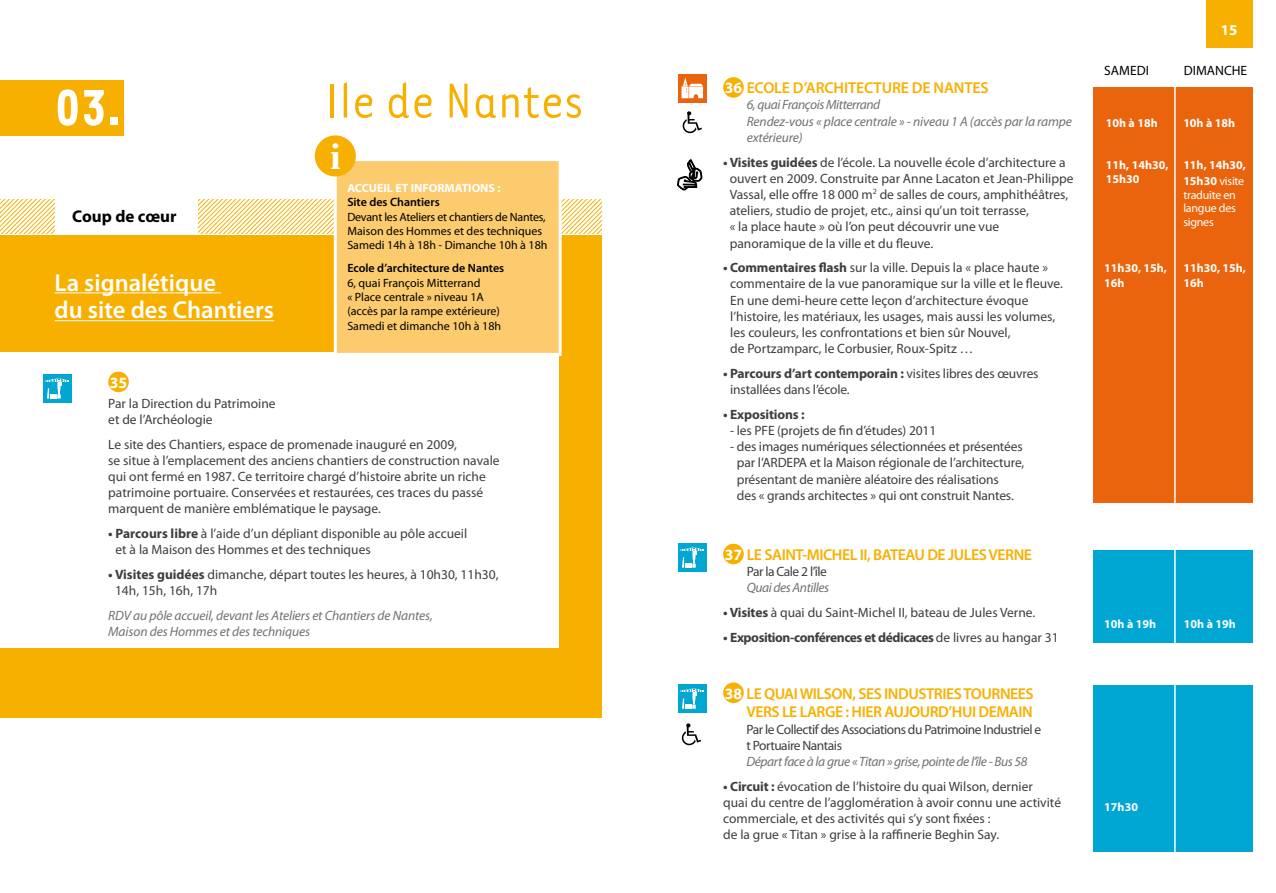
<style>
.page{position:relative;width:1276px;height:893px;background:#fff}
.page>*{position:absolute;margin:0;border:0;box-sizing:border-box;transform-origin:0 0}
.t1{font:700 58.65px "Tarzana Narrow";color:#fff}
.t2{font:56.4px "Tarzana Narrow";color:#f8b000}
.t3{font:700 37.5px "Times";color:#fff}
.t4{font:600 24.6px/27.9px "Myriad Pro";color:#fff}
.t5{font:700 16.95px "Myriad Pro";color:#000}
.t6{font:600 15.75px/18.9px "Myriad Pro";letter-spacing:-.03em;color:#f8b000;text-align:right}
.t7{font:600 15.75px "Myriad Pro";letter-spacing:-.01em;color:#f8b000}
.t8{font:700 15.75px "Myriad Pro";color:#fff}
.t9{font:700 15px "Myriad Pro";color:#fff}
.t10{font:13.5px/16.2px "Myriad Pro";color:#3e3d40}
.t11{font:italic 13.5px/16.2px "Myriad Pro";letter-spacing:-.01em;color:#707172}
.t12{font:13.5px/16.2px "Myriad Pro";letter-spacing:-.035em;color:#3e3d40}
.t13{font:italic 13.5px "Myriad Pro";letter-spacing:-.03em;color:#707172}
.t14{font:700 13.5px "Myriad Pro";letter-spacing:-.03em;color:#3e3d40}
.t15{font:13.5px "Myriad Pro";color:#000}
.t16{font:700 13.5px "Myriad Pro";letter-spacing:-.01em;color:#3e3d40}
.t17{font:12px/14.4px "Myriad Pro";color:#000}
.t18{font:700 12px/14.4px "Myriad Pro";color:#fff}
.t19{font:600 12px "Myriad Pro";color:#000}
.t20{font:12px/13.5px "Myriad Pro";letter-spacing:-.02em;color:#fff;text-align:justify}
.s1{font-weight:700}
.s2{font-weight:700;color:#fff}
.s3{font-weight:400}
</style>
<div class="page">
<div style="left:1093px;top:88px;width:159px;height:415px;background:#ea640d"></div>
<div style="left:0;top:235px;width:602px;height:483px;background:#f8b000"></div>
<div style="left:0;top:353px;width:558px;height:295px;background:#fff"></div>
<div style="left:0;top:80px;width:123px;height:55px;background:#f8b000"></div>
<hr style="left:55px;top:293px;width:166px;height:1px;background:#fff">
<hr style="left:55px;top:320px;width:219px;height:1px;background:#fff">
<div style="left:108px;top:372px;width:21px;height:20px;background:#f8b000;border-radius:50%"></div>
<svg style="left:198px;top:200px;width:404px;height:34px"></svg>
<svg style="left:0;top:200px;width:54px;height:34px"></svg>
<div style="left:1205px;top:0;width:47px;height:47px;background:#f8b000"></div>
<div style="left:334px;top:158px;width:227px;height:198px;background:#fccb6e;border:3px solid #fff"></div>
<div style="left:43px;top:374px;width:28px;height:29px;background:#00a7d3"></div>
<svg style="left:45px;top:378px;width:24px;height:21px"></svg>
<div style="left:677px;top:543px;width:29px;height:29px;background:#00a7d3"></div>
<svg style="left:680px;top:548px;width:24px;height:20px"></svg>
<div style="left:677px;top:684px;width:29px;height:29px;background:#00a7d3"></div>
<svg style="left:680px;top:689px;width:24px;height:20px"></svg>
<div style="left:678px;top:74px;width:29px;height:29px;background:#ea640d"></div>
<svg style="left:681px;top:78px;width:22px;height:20px"></svg>
<div style="left:1093px;top:550px;width:159px;height:93px;background:#00a7d3"></div>
<div style="left:1093px;top:685px;width:159px;height:167px;background:#00a7d3"></div>
<div style="left:723px;top:77px;width:21px;height:21px;background:#f8b000;border-radius:50%"></div>
<div style="left:723px;top:544px;width:21px;height:20px;background:#f8b000;border-radius:50%"></div>
<div style="left:723px;top:682px;width:21px;height:21px;background:#f8b000;border-radius:50%"></div>
<svg style="left:682px;top:111px;width:20px;height:22px"></svg>
<svg style="left:682px;top:723px;width:19px;height:22px"></svg>
<hr style="left:1174px;top:74px;width:1px;height:808px;background:#fff">
<svg style="left:677px;top:159px;width:25px;height:31px"></svg>
<div style="left:315px;top:135px;width:41px;height:41px;background:#f8b000;border-radius:50%"></div>
<h1 class="t1" style="left:55px;top:71px;width:70px">03.</h1>
<h2 class="t2" style="left:325px;top:67px;width:261px">Ile de Nantes</h2>
<p class="t5" style="left:72px;top:207px;width:106px">Coup de cœur</p>
<h3 class="t4" style="left:55px;top:268px;width:221px">La signalétique<br>du site des Chantiers</h3>
<h3 class="t3" style="left:330px;top:121px;width:12px">i</h3>
<p class="t18" style="left:347px;top:181px;width:155px">ACCUEIL ET INFORMATIONS :</p>
<p class="t19" style="left:347px;top:195px;width:94px">Site des Chantiers</p>
<p class="t17" style="left:347px;top:209px;width:202px">Devant les Ateliers et chantiers de Nantes,<br>Maison des Hommes et des techniques<br>Samedi 14h à 18h - Dimanche 10h à 18h</p>
<p class="t19" style="left:347px;top:261px;width:158px">Ecole d’architecture de Nantes</p>
<p class="t17" style="left:347px;top:275px;width:155px">6, quai François Mitterrand<br>« Place centrale » niveau 1A (accès par la rampe extérieure)<br>Samedi et dimanche 10h à 18h</p>
<p class="t8" style="left:110px;top:374px;width:19px">35</p>
<p class="t10" style="left:108px;top:395px;width:169px">Par la Direction du Patrimoine et de l’Archéologie</p>
<p class="t10" style="left:108px;top:436px;width:393px">Le site des Chantiers, espace de promenade inauguré en 2009,<br>se situe à l’emplacement des anciens chantiers de construction navale qui ont fermé en 1987. Ce territoire chargé d’histoire abrite un riche patrimoine portuaire. Conservées et restaurées, ces traces du passé marquent de manière emblématique le paysage.</p>
<p class="t10" style="left:116px;top:525px;width:353px;text-indent:-7px"><span class="s1">• Parcours libre</span> à l’aide d’un dépliant disponible au pôle accueil et à la Maison des Hommes et des techniques</p>
<p class="t10" style="left:115px;top:566px;width:385px;text-indent:-7px"><span class="s1">• Visites guidées</span> dimanche, départ toutes les heures, à 10h30, 11h30,<br>14h, 15h, 16h, 17h</p>
<p class="t11" style="left:108px;top:607px;width:326px">RDV au pôle accueil, devant les Ateliers et Chantiers de Nantes,<br>Maison des Hommes et des techniques</p>
<p class="t7" style="left:724px;top:78px;width:265px"><span class="s2">36</span> ECOLE D’ARCHITECTURE DE NANTES</p>
<p class="t11" style="left:746px;top:97px;width:327px">6, quai François Mitterrand<br>Rendez-vous « place centrale » - niveau 1 A (accès par la rampe extérieure)</p>
<p class="t10" style="left:729px;top:154px;width:345px;text-indent:-7px"><span class="s1">• Visites guidées</span> de l’école. La nouvelle école d’architecture a ouvert en 2009. Construite par Anne Lacaton et Jean-Philippe Vassal, elle offre 18 000 m<sup>2</sup> de salles de cours, amphithéâtres, ateliers, studio de projet, etc., ainsi qu’un toit terrasse,<br>« la place haute » où l’on peut découvrir une vue panoramique de la ville et du fleuve.</p>
<p class="t10" style="left:730px;top:259px;width:334px;text-indent:-7px"><span class="s1">• Commentaires flash</span> sur la ville. Depuis la « place haute » commentaire de la vue panoramique sur la ville et le fleuve.<br>En une demi-heure cette leçon d’architecture évoque l’histoire, les matériaux, les usages, mais aussi les volumes, les couleurs, les confrontations et bien sûr Nouvel,<br>de Portzamparc, le Corbusier, Roux-Spitz …</p>
<p class="t10" style="left:730px;top:365px;width:310px;text-indent:-7px"><span class="s1">• Parcours d’art contemporain :</span> visites libres des œuvres installées dans l’école.</p>
<p class="t16" style="left:723px;top:407px;width:83px">• Expositions :</p>
<p class="t10" style="left:730px;top:422px;width:208px">- les PFE (projets de fin d’études) 2011</p>
<p class="t10" style="left:737px;top:438px;width:289px;text-indent:-7px">- des images numériques sélectionnées et présentées par l’ARDEPA et la Maison régionale de l’architecture, présentant de manière aléatoire des réalisations<br>des « grands architectes » qui ont construit Nantes.</p>
<p class="t6" style="left:724px;top:545px;width:309px"><span class="s2">37</span> LE SAINT-MICHEL II, BATEAU DE JULES VERNE</p>
<p class="t12" style="left:746px;top:563px;width:82px">Par la Cale 2 l’île</p>
<p class="t13" style="left:746px;top:579px;width:84px">Quai des Antilles</p>
<p class="t10" style="left:723px;top:604px;width:313px"><span class="s1">• Visites</span> à quai du Saint-Michel II, bateau de Jules Verne.</p>
<p class="t14" style="left:723px;top:629px;width:337px">• Exposition-conférences et dédicaces <span class="s3">de livres au hangar 31</span></p>
<p class="t6" style="left:724px;top:683px;width:310px"><span class="s2">38</span> LE QUAI WILSON, SES INDUSTRIES TOURNEES<br>VERS LE LARGE : HIER AUJOURD’HUI DEMAIN</p>
<p class="t12" style="left:746px;top:721px;width:296px">Par le Collectif des Associations du Patrimoine Industriel e t Portuaire Nantais</p>
<p class="t13" style="left:746px;top:753px;width:282px">Départ face à la grue « Titan » grise, pointe de l’île - Bus 58</p>
<p class="t10" style="left:723px;top:778px;width:339px"><span class="s1">• Circuit :</span> évocation de l’histoire du quai Wilson, dernier<br>quai du centre de l’agglomération à avoir connu une activité commerciale, et des activités qui s’y sont fixées :<br>de la grue « Titan » grise à la raffinerie Beghin Say.</p>
<p class="t9" style="left:1220px;top:22px;width:18px">15</p>
<p class="t15" style="left:1104px;top:62px;width:46px">SAMEDI</p>
<p class="t15" style="left:1184px;top:62px;width:65px">DIMANCHE</p>
<p class="t18" style="left:1106px;top:116px;width:53px">10h à 18h</p>
<p class="t18" style="left:1106px;top:157px;width:64px">11h, 14h30,<br>15h30</p>
<p class="t18" style="left:1183px;top:116px;width:53px">10h à 18h</p>
<p class="t18" style="left:1183px;top:156px;width:64px;line-height:16.5px">11h, 14h30,<br>15h30 <span class="s3">visite</span></p>
<p class="t20" style="left:1183px;top:188px;width:54px">traduite en langue des signes</p>
<p class="t18" style="left:1104px;top:261px;width:64px">11h30, 15h,<br>16h</p>
<p class="t18" style="left:1183px;top:261px;width:64px">11h30, 15h,<br>16h</p>
<p class="t18" style="left:1104px;top:616px;width:53px">10h à 19h</p>
<p class="t18" style="left:1184px;top:616px;width:53px">10h à 19h</p>
<p class="t18" style="left:1104px;top:800px;width:35px">17h30</p>
</div>
